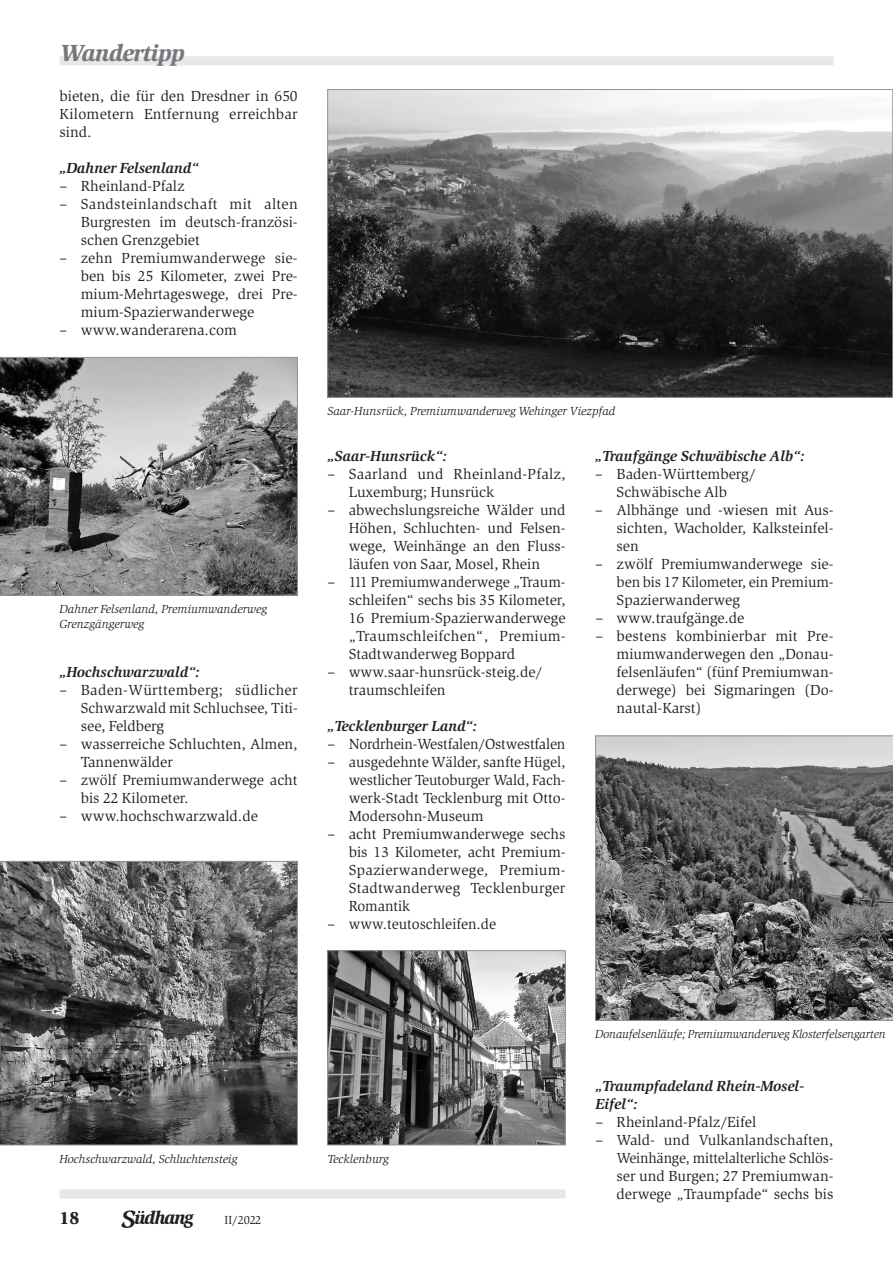
<style>
.page{position:relative;width:893px;height:1263px;background:#fff}
.page>*{position:absolute;margin:0;border:0;box-sizing:border-box;transform-origin:0 0}
.t1{font:italic 900 24px "Slimbach";letter-spacing:-.035em;color:#76787b}
.t2{font:900 18px "Slimbach";color:#231f20}
.t3{font:18px "Hillez Logozv 07";color:#231f20}
.t4{font:15px/18px "Slimbach";color:#231f20;text-align:justify}
.t5{font:italic 700 15px/18px "Slimbach";color:#231f20}
.t6{font:italic 12px/15px "Slimbach";color:#231f20}
.t7{font:12px "Slimbach";letter-spacing:-.02em;color:#231f20}
</style>
<div class="page">
<div style="left:60px;top:1189px;width:506px;height:9px;background:#e6e7e9"></div>
<div style="left:60px;top:56px;width:773px;height:9px;background:#e6e7e9"></div>
<svg style="left:0;top:357px;width:298px;height:238px;background:#888"></svg>
<svg style="left:0;top:861px;width:298px;height:284px;background:#636363"></svg>
<img style="left:329px;top:91px;width:562px;height:305px">
<img style="left:329px;top:952px;width:235px;height:191px">
<div style="left:327px;top:950px;width:239px;height:195px;border:1px solid #939598"></div>
<svg style="left:595px;top:736px;width:298px;height:284px;background:#717171"></svg>
<h1 class="t1" style="left:60px;top:38px;width:127px">Wandertipp</h1>
<p class="t4" style="left:60px;top:87px;width:240px">bieten, die für den Dresdner in 650<br>Kilometern Entfernung erreichbar sind.</p>
<p class="t5" style="left:60px;top:159px;width:140px">„Dahner Felsenland“</p>
<p class="t4" style="left:60px;top:177px;width:127px">– Rheinland-Pfalz</p>
<p class="t4" style="left:81px;top:195px;width:218px;text-indent:-21px">– Sandsteinlandschaft mit alten Burgresten im deutsch-französi&shy;schen Grenzgebiet</p>
<p class="t4" style="left:81px;top:249px;width:218px;text-indent:-21px">– zehn Premiumwanderwege sie&shy;ben bis 25 Kilometer, zwei Pre&shy;mium-Mehrtageswege, drei Pre&shy;mium-Spazierwanderwege</p>
<p class="t4" style="left:60px;top:321px;width:179px">– www.wanderarena.com</p>
<p class="t6" style="left:60px;top:601px;width:209px">Dahner Felsenland, Premiumwanderweg<br>Grenzgängerweg</p>
<p class="t5" style="left:60px;top:663px;width:142px">„Hochschwarzwald“:</p>
<p class="t4" style="left:81px;top:681px;width:218px;text-indent:-21px">– Baden-Württemberg; südlicher Schwarzwald mit Schluchsee, Titi&shy;see, Feldberg</p>
<p class="t4" style="left:81px;top:735px;width:218px;text-indent:-21px">– wasserreiche Schluchten, Almen,<br>Tannenwälder</p>
<p class="t4" style="left:81px;top:771px;width:218px;text-indent:-21px">– zwölf Premiumwanderwege acht bis 22 Kilometer.</p>
<p class="t4" style="left:60px;top:807px;width:200px">– www.hochschwarzwald.de</p>
<p class="t6" style="left:327px;top:404px;width:290px">Saar-Hunsrück, Premiumwanderweg Wehinger Viezpfad</p>
<p class="t5" style="left:327px;top:447px;width:121px">„Saar-Hunsrück“:</p>
<p class="t4" style="left:349px;top:465px;width:218px;text-indent:-21px">– Saarland und Rheinland-Pfalz,<br>Luxemburg; Hunsrück</p>
<p class="t4" style="left:349px;top:501px;width:218px;text-indent:-21px">– abwechslungsreiche Wälder und Höhen, Schluchten- und Felsen&shy;wege, Weinhänge an den Fluss&shy;läufen von Saar, Mosel, Rhein</p>
<p class="t4" style="left:349px;top:573px;width:218px;text-indent:-21px">– 111 Premiumwanderwege „Traum&shy;schleifen“ sechs bis 35 Kilometer, 16 Premium-Spazierwanderwege „Traumschleifchen“, Premium-Stadtwanderweg Boppard</p>
<p class="t4" style="left:349px;top:663px;width:195px;text-indent:-21px">– www.saar-hunsrück-steig.de/ traumschleifen</p>
<p class="t5" style="left:327px;top:717px;width:151px">„Tecklenburger Land“:</p>
<p class="t4" style="left:327px;top:735px;width:239px">– Nordrhein-Westfalen/Ostwestfalen</p>
<p class="t4" style="left:349px;top:753px;width:218px;text-indent:-21px">– ausgedehnte Wälder, sanfte Hügel, westlicher Teutoburger Wald, Fach&shy;werk-Stadt Tecklenburg mit Otto-Modersohn-Museum</p>
<p class="t4" style="left:349px;top:825px;width:218px;text-indent:-21px">– acht Premiumwanderwege sechs bis 13 Kilometer, acht Premium-Spazierwanderwege, Premium-Stadtwanderweg Tecklenburger Romantik</p>
<p class="t4" style="left:327px;top:915px;width:170px">– www.teutoschleifen.de</p>
<p class="t5" style="left:595px;top:447px;width:211px">„Traufgänge Schwäbische Alb“:</p>
<p class="t4" style="left:595px;top:465px;width:162px;text-align:center">– Baden-Württemberg/<br>Schwäbische Alb</p>
<p class="t4" style="left:617px;top:501px;width:218px;text-indent:-21px">– Albhänge und -wiesen mit Aus&shy;sichten, Wacholder, Kalksteinfel&shy;sen</p>
<p class="t4" style="left:617px;top:555px;width:218px;text-indent:-21px">– zwölf Premiumwanderwege sie&shy;ben bis 17 Kilometer, ein Premium-Spazierwanderweg</p>
<p class="t4" style="left:595px;top:609px;width:150px">– www.traufgänge.de</p>
<p class="t4" style="left:617px;top:627px;width:218px;text-indent:-21px">– bestens kombinierbar mit Pre&shy;miumwanderwegen den „Donau&shy;felsenläufen“ (fünf Premiumwan&shy;derwege) bei Sigmaringen (Do&shy;nautal-Karst)</p>
<p class="t6" style="left:60px;top:1151px;width:180px">Hochschwarzwald, Schluchtensteig</p>
<p class="t2" style="left:60px;top:1207px;width:21px">18</p>
<p class="t3" style="left:121px;top:1209px;width:75px">ü</p>
<p class="t7" style="left:225px;top:1213px;width:38px">II/2022</p>
<p class="t6" style="left:327px;top:1151px;width:63px">Tecklenburg</p>
<p class="t6" style="left:595px;top:1027px;width:292px">Donaufelsenläufe; Premiumwanderweg Klosterfelsengarten</p>
<p class="t5" style="left:595px;top:1077px;width:210px">„Traumpfadeland Rhein-Mosel-<br>Eifel“:</p>
<p class="t4" style="left:595px;top:1113px;width:162px">– Rheinland-Pfalz/Eifel</p>
<p class="t4" style="left:617px;top:1131px;width:218px;text-indent:-21px">– Wald- und Vulkanlandschaften, Weinhänge, mittelalterliche Schlös&shy;ser und Burgen; 27 Premiumwan&shy;derwege „Traumpfade“ sechs bis</p>
</div>
